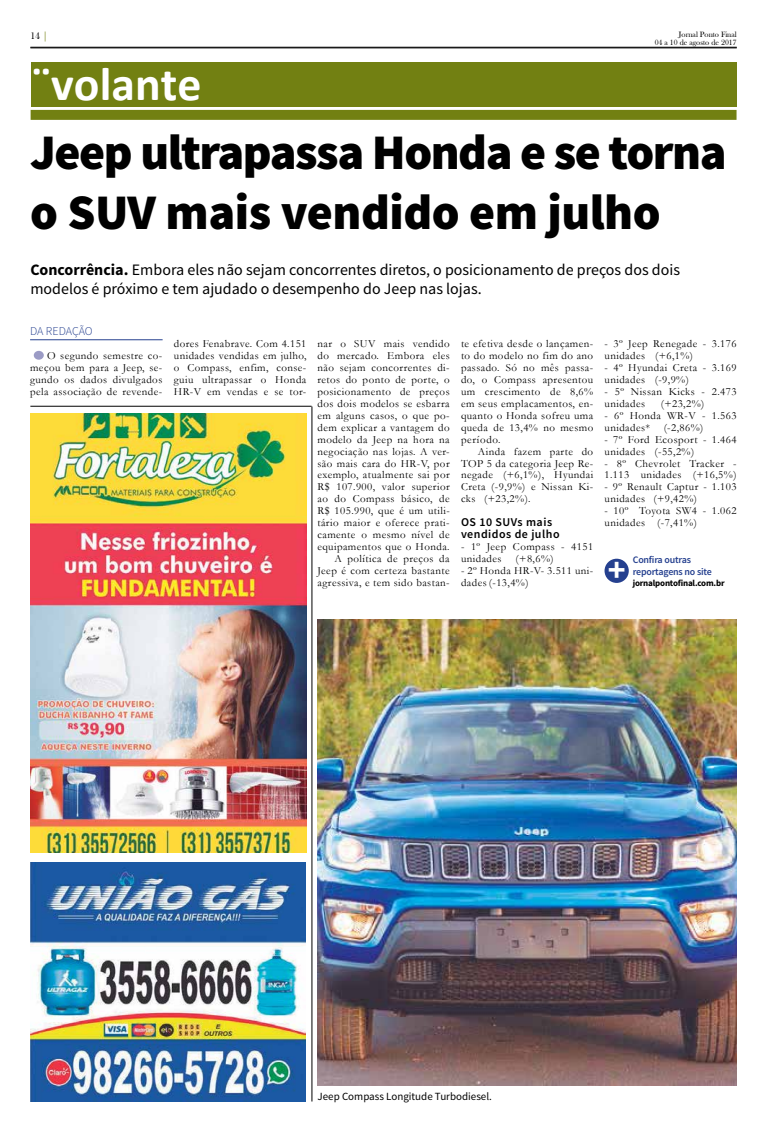
<style>
.page{position:relative;width:766px;height:1134px;background:#fff}
.page>*{position:absolute;margin:0;border:0;box-sizing:border-box;transform-origin:0 0}
.t1{font:900 49.8px/59.8px "Source Sans Pro";letter-spacing:-.03em;color:#000}
.t2{font:700 47.8px "Calibri";color:#fff}
.t3{font:700 33.9px "Source Sans Pro";color:#fff}
.t4{font:15.9px/19.1px "Source Sans Pro";color:#000}
.t5{font:600 12px/12px "Source Sans Pro";letter-spacing:.04em;color:#000}
.t6{font:300 12px "Source Sans Pro";letter-spacing:-.01em;color:#25408f}
.t7{font:11px/12px "Garamond";letter-spacing:.04em;color:#000}
.t8{font:11px "Source Sans Pro";color:#000}
.t9{font:600 10px/12px "Source Sans Pro";letter-spacing:-.02em;color:#25408f}
.t10{font:10px "Bask Old Face";color:#000}
.t11{font:700 9px "Source Sans Pro";letter-spacing:-.02em;color:#000}
.t12{font:8px/8px "Bask Old Face";color:#000;text-align:right}
.s1{color:#728012}
.s2{font-weight:700}
</style>
<div class="page">
<hr style="left:30px;top:47px;width:706px;height:1px;background:#000">
<hr style="left:30px;top:48px;width:706px;height:1px;background:#000">
<img style="left:30px;top:862px;width:276px;height:239px">
<img style="left:31px;top:414px;width:275px;height:438px">
<hr style="left:312px;top:406px;width:1px;height:695px;background:#000">
<hr style="left:30px;top:406px;width:281px;height:1px;background:#000">
<div style="left:31px;top:62px;width:705px;height:45px;background:#728012"></div>
<div style="left:31px;top:110px;width:705px;height:10px;background:#728012"></div>
<hr style="left:30px;top:339px;width:132px;height:1px;background:#25408f">
<div style="left:34px;top:351px;width:10px;height:9px;background:#9b9bc5;border-radius:50%"></div>
<img style="left:317px;top:619px;width:419px;height:466px">
<div style="left:604px;top:559px;width:24px;height:24px;background:#25408f;border-radius:50%"></div>
<p class="t10" style="left:30px;top:30px;width:19px">14 <span class="s1">|</span></p>
<p class="t12" style="left:654px;top:31px;width:84px">Jornal Ponto Final<br>04 a 10 de agosto de 2017</p>
<h2 class="t2" style="left:31px;top:54px;width:171px">¨volante</h2>
<h1 class="t1" style="left:30px;top:125px;width:698px">Jeep ultrapassa Honda e se torna o SUV mais vendido em julho</h1>
<h3 class="t4" style="left:30px;top:261px;width:651px"><span class="s2">Concorrência.</span> Embora eles não sejam concorrentes diretos, o posicionamento de preços dos dois modelos é próximo e tem ajudado o desempenho do Jeep nas lojas.</h3>
<p class="t6" style="left:30px;top:324px;width:64px">DA REDAÇÃO</p>
<p class="t7" style="left:30px;top:349px;width:134px;text-align:justify;text-indent:17px">O segundo semestre co&shy;meçou bem para a Jeep, se&shy;gundo os dados divulgados pela associação de revende-</p>
<p class="t7" style="left:174px;top:337px;width:134px;text-align:justify">dores Fenabrave. Com 4.151 unidades vendidas em julho, o Compass, enfim, conse&shy;guiu ultrapassar o Honda HR-V em vendas e se tor-</p>
<p class="t7" style="left:317px;top:337px;width:134px;text-align:right">nar o SUV mais vendido do mercado. Embora eles não sejam concorrentes di&shy;retos do ponto de porte, o posicionamento de preços dos dois modelos se esbarra em alguns casos, o que po&shy;dem explicar a vantagem do modelo da Jeep na hora na negociação nas lojas. A ver&shy;são mais cara do HR-V, por exemplo, atualmente sai por<br>R$ 107.900, valor superior ao do Compass básico, de<br>R$ 105.990, que é um utili&shy;tário maior e oferece prati&shy;camente o mesmo nível de equipamentos que o Honda.<br>A política de preços da<br>Jeep é com certeza bastante agressiva, e tem sido bastan-</p>
<p class="t7" style="left:461px;top:337px;width:134px;text-align:justify">te efetiva desde o lançamen&shy;to do modelo no fim do ano passado. Só no mês passa&shy;do, o Compass apresentou um crescimento de 8,6% em seus emplacamentos, en&shy;quanto o Honda sofreu uma queda de 13,4% no mesmo período.</p>
<p class="t7" style="left:604px;top:337px;width:133px">- 3º Jeep Renegade - 3.176 unidades (+6,1%)</p>
<p class="t7" style="left:604px;top:361px;width:133px">- 4º Hyundai Creta - 3.169 unidades (-9,9%)</p>
<p class="t7" style="left:604px;top:385px;width:133px">- 5º Nissan Kicks - 2.473 unidades</p>
<p class="t7" style="left:660px;top:397px;width:45px">(+23,2%)</p>
<p class="t7" style="left:604px;top:409px;width:133px">- 6º Honda WR-V - 1.563 unidades* (-2,86%)</p>
<p class="t7" style="left:604px;top:433px;width:133px">- 7º Ford Ecosport - 1.464 unidades (-55,2%)</p>
<p class="t7" style="left:604px;top:457px;width:133px">- 8º Chevrolet Tracker -<br>1.113 unidades (+16,5%)</p>
<p class="t7" style="left:604px;top:481px;width:133px">- 9º Renault Captur - 1.103 unidades (+9,42%)</p>
<p class="t7" style="left:604px;top:505px;width:133px">- 10º Toyota SW4 - 1.062 unidades (-7,41%)</p>
<p class="t7" style="left:461px;top:445px;width:134px;text-align:justify;text-indent:17px">Ainda fazem parte do TOP 5 da categoria Jeep Re&shy;negade (+6,1%), Hyundai Creta (-9,9%) e Nissan Ki&shy;cks (+23,2%).</p>
<p class="t5" style="left:461px;top:517px;width:100px">OS 10 SUVs mais vendidos de julho</p>
<p class="t7" style="left:461px;top:540px;width:134px">- 1º Jeep Compass - 4151 unidades</p>
<p class="t7" style="left:515px;top:552px;width:40px">(+8,6%)</p>
<p class="t7" style="left:461px;top:564px;width:134px">- 2º Honda HR-V- 3.511 uni&shy;dades (-13,4%)</p>
<h3 class="t3" style="left:607px;top:548px;width:19px">+</h3>
<p class="t9" style="left:632px;top:554px;width:81px">Confira outras reportagens no site</p>
<p class="t11" style="left:632px;top:577px;width:93px">jornalpontofinal.com.br</p>
<p class="t8" style="left:317px;top:1089px;width:176px">Jeep Compass Longitude Turbodiesel.</p>
</div>
